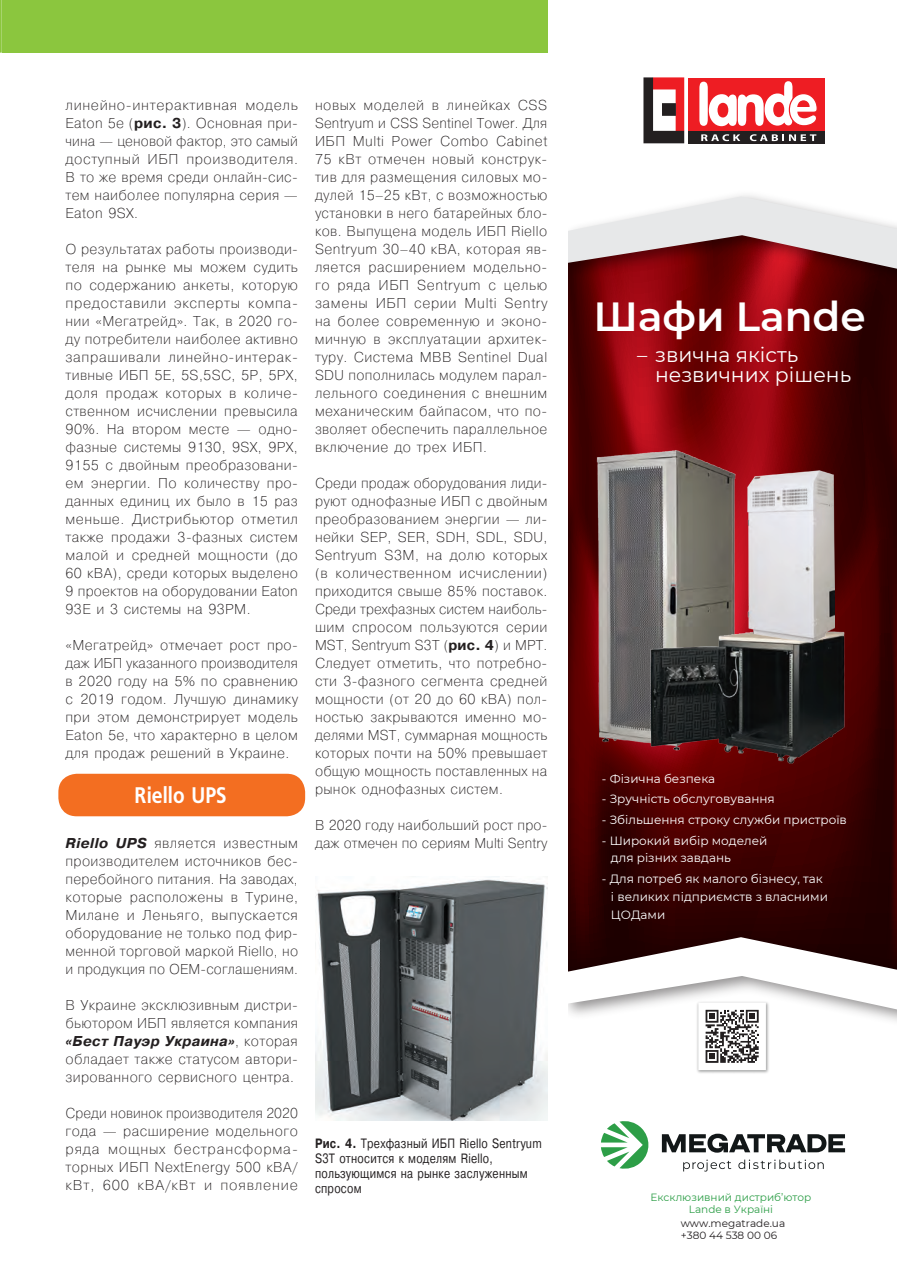
<style>
.page{position:relative;width:897px;height:1267px;background:#fff}
.page>*{position:absolute;margin:0;border:0;box-sizing:border-box;transform-origin:0 0}
.t1{font:600 40.65px "Montserrat";color:#fff}
.t2{font:600 22.5px "Free Set";letter-spacing:.005em;color:#fff;scale:.85 1}
.t3{font:20.4px/20px "Montserrat";color:#fff}
.t4{font:200 14.25px/18px "Pragmatica";letter-spacing:.025em;color:#231f20;text-align:justify}
.t5{font:13.5px/15px "Pragmatica";letter-spacing:.025em;color:#231f20;scale:.8 1}
.t6{font:12px/17.7px "Montserrat";color:#fff}
.t7{font:10.5px/12.6px "Montserrat";color:#2d9e47;text-align:center}
.t8{font:10.5px/12.6px "Montserrat";color:#231f20}
.s1{font-weight:700}
.s2{font-weight:700;font-style:italic}
</style>
<div class="page">
<div style="left:2px;top:0;width:545px;height:53px;background:#8bc63e"></div>
<div style="left:58px;top:773px;width:247px;height:43px;background:#f36e21;border-radius:18px"></div>
<img style="left:315px;top:876px;width:232px;height:244px">
<svg style="left:568px;top:293px;width:328px;height:632px;background:#510103"></svg>
<div style="left:688px;top:92px;width:136px;height:52px;background:#231f20"></div>
<div style="left:688px;top:78px;width:136px;height:52px;background:#ee1d23"></div>
<svg style="left:699px;top:81px;width:118px;height:45px"></svg>
<svg style="left:701px;top:134px;width:39px;height:7px"></svg>
<svg style="left:749px;top:134px;width:67px;height:7px"></svg>
<svg style="left:643px;top:77px;width:41px;height:66px"></svg>
<div style="left:662px;top:103px;width:13px;height:13px;background:#231f20"></div>
<div style="left:568px;top:925px;width:328px;height:12px;background:#250000"></div>
<img style="left:568px;top:195px;width:328px;height:98px">
<svg style="left:568px;top:196px;width:328px;height:74px"></svg>
<img style="left:568px;top:443px;width:255px;height:314px">
<img style="left:638px;top:571px;width:232px;height:232px">
<img style="left:747px;top:471px;width:87px;height:171px">
<img style="left:697px;top:1070px;width:72px;height:3px">
<svg style="left:568px;top:937px;width:328px;height:133px"></svg>
<svg style="left:661px;top:1133px;width:184px;height:19px"></svg>
<svg style="left:683px;top:1159px;width:48px;height:12px"></svg>
<svg style="left:738px;top:1159px;width:85px;height:9px"></svg>
<svg style="left:601px;top:1121px;width:48px;height:48px"></svg>
<svg style="left:0;top:0;width:2px;height:53px"></svg>
<p class="t4" style="left:66px;top:95px;width:234px;text-align:left">линейно-интерактивная модель<br>Eaton 5e (<span class="s1">рис. 3</span>). Основная при&shy;чина — ценовой фактор, это самый доступный ИБП производителя.<br>В то же время среди онлайн-сис&shy;тем наиболее популярна серия —<br>Eaton 9SX.</p>
<p class="t4" style="left:66px;top:239px;width:234px">О результатах работы производи&shy;теля на рынке мы можем судить по содержанию анкеты, которую предоставили эксперты компа&shy;нии «Мегатрейд». Так, в 2020 го&shy;ду потребители наиболее активно запрашивали линейно-интерак&shy;тивные ИБП 5E, 5S,5SC, 5P, 5PX, доля продаж которых в количе&shy;ственном исчислении превысила 90%. На втором месте — одно&shy;фазные системы 9130, 9SX, 9PX, 9155 с двойным преобразовани&shy;ем энергии. По количеству про&shy;данных единиц их было в 15 раз меньше. Дистрибьютор отметил также продажи 3-фазных систем малой и средней мощности (до 60 кВА), среди которых выделено 9 проектов на оборудовании Eaton 93E и 3 системы на 93PM.</p>
<p class="t4" style="left:66px;top:635px;width:234px">«Мегатрейд» отмечает рост про&shy;даж ИБП указанного производителя в 2020 году на 5% по сравнению с 2019 годом. Лучшую динамику при этом демонстрирует модель Eaton 5e, что характерно в целом для продаж решений в Украине.</p>
<h2 class="t2" style="left:134px;top:782px;width:110px">Riello UPS</h2>
<p class="t4" style="left:66px;top:833px;width:234px"><span class="s2">Riello UPS</span> является известным производителем источников бес&shy;перебойного питания. На заводах, которые расположены в Турине, Милане и Леньяго, выпускается оборудование не только под фир&shy;менной торговой маркой Riello, но и продукция по OEM-соглашениям.</p>
<p class="t4" style="left:66px;top:995px;width:234px">В Украине эксклюзивным дистри&shy;бьютором ИБП является компания <span class="s2">«Бест Пауэр Украина»</span>, которая обладает также статусом автори&shy;зированного сервисного центра.</p>
<p class="t4" style="left:66px;top:1103px;width:234px">Среди новинок производителя 2020 года — расширение модельного ряда мощных бестрансформа&shy;торных ИБП NextEnergy 500 кВА/ кВт, 600 кВА/кВт и появление</p>
<p class="t4" style="left:315px;top:95px;width:234px">новых моделей в линейках CSS Sentryum и CSS Sentinel Tower. Для ИБП Multi Power Combo Cabinet 75 кВт отмечен новый конструк&shy;тив для размещения силовых мо&shy;дулей 15–25 кВт, с возможностью установки в него батарейных бло&shy;ков. Выпущена модель ИБП Riello Sentryum 30–40 кВА, которая яв&shy;ляется расширением модельно&shy;го ряда ИБП Sentryum с целью замены ИБП серии Multi Sentry на более современную и эконо&shy;мичную в эксплуатации архитек&shy;туру. Система MBB Sentinel Dual SDU пополнилась модулем парал&shy;лельного соединения с внешним механическим байпасом, что по&shy;зволяет обеспечить параллельное включение до трех ИБП.</p>
<p class="t4" style="left:315px;top:473px;width:234px">Среди продаж оборудования лиди&shy;руют однофазные ИБП с двойным преобразованием энергии — ли&shy;нейки SEP, SER, SDH, SDL, SDU, Sentryum S3M, на долю которых (в количественном исчислении) приходится свыше 85% поставок.<br>Среди трехфазных систем наиболь&shy;шим спросом пользуются серии MST, Sentryum S3T (<span class="s1">рис. 4</span>) и MPT.<br>Следует отметить, что потребно&shy;сти 3-фазного сегмента средней мощности (от 20 до 60 кВА) пол&shy;ностью закрываются именно мо&shy;делями MST, суммарная мощность которых почти на 50% превышает общую мощность поставленных на рынок однофазных систем.</p>
<p class="t4" style="left:315px;top:815px;width:234px">В 2020 году наибольший рост про&shy;даж отмечен по сериям Multi Sentry</p>
<p class="t5" style="left:315px;top:1135px;width:285px"><span class="s1">Рис. 4.</span> Трехфазный ИБП Riello Sentryum<br>S3T относится к моделям Riello, пользующимся на рынке заслуженным спросом</p>
<h1 class="t1" style="left:593px;top:287px;width:273px">Шафи Lande</h1>
<h3 class="t3" style="left:655px;top:344px;width:198px;text-indent:-18px">– звична якість незвичних рішень</h3>
<p class="t6" style="left:602px;top:769px;width:115px">- Фізична безпека</p>
<p class="t6" style="left:602px;top:789px;width:174px">- Зручність обслуговування</p>
<p class="t6" style="left:602px;top:810px;width:246px">- Збільшення строку служби пристроїв</p>
<p class="t6" style="left:611px;top:831px;width:158px;text-indent:-9px">- Широкий вибір моделей для різних завдань</p>
<p class="t6" style="left:611px;top:869px;width:218px;text-indent:-9px">- Для потреб як малого бізнесу, так і великих підприємств з власними<br>ЦОДами</p>
<p class="t7" style="left:650px;top:1189px;width:162px">Ексклюзивний дистриб’ютор<br>Lande в Україні</p>
<p class="t8" style="left:680px;top:1216px;width:106px">www.megatrade.ua +380 44 538 00 06</p>
</div>
